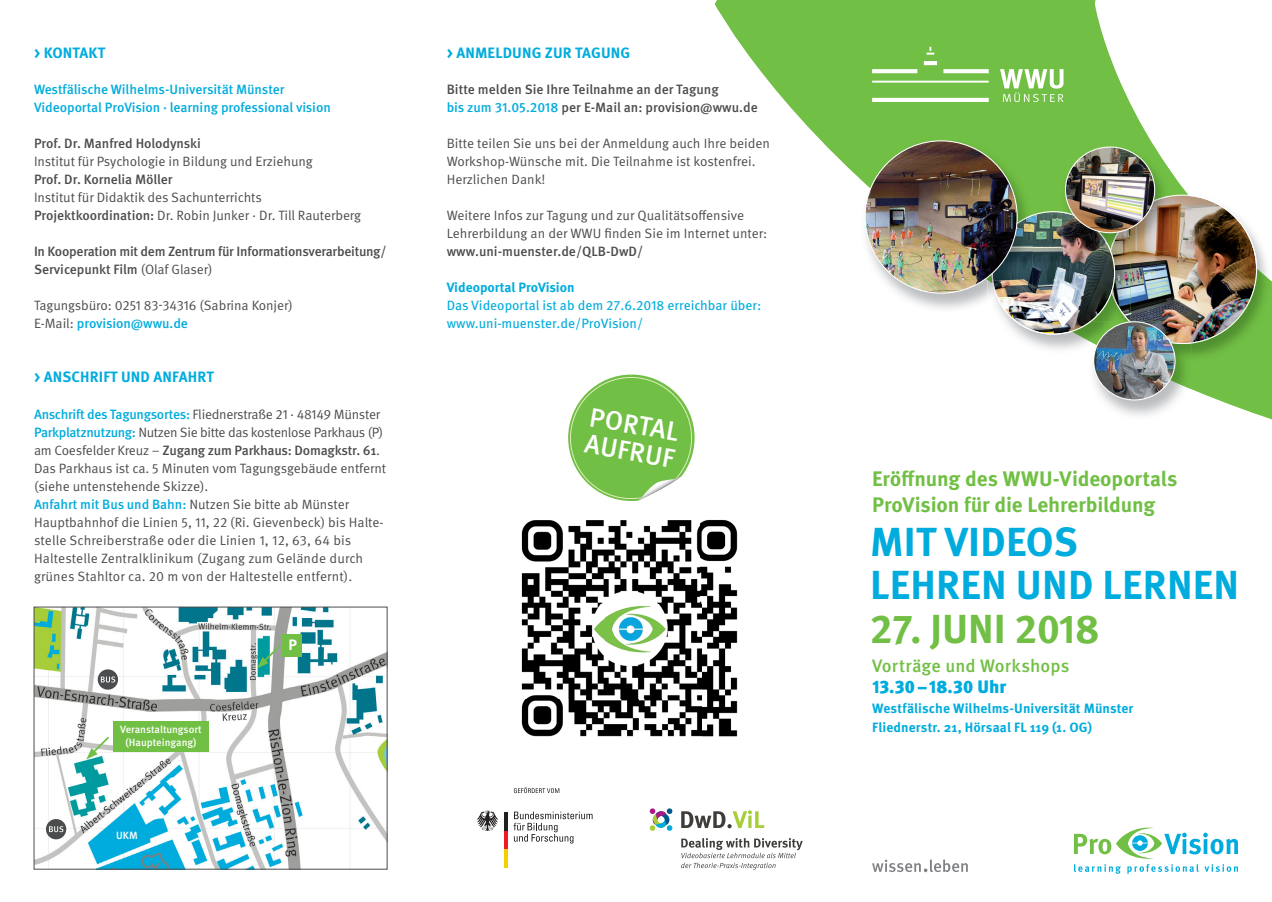
<style>
.page{position:relative;width:1272px;height:902px;background:#fff}
.page>*{position:absolute;margin:0;border:0;box-sizing:border-box;transform-origin:0 0}
.t1{font:700 40.5px/43.5px "Meta OT";letter-spacing:.005em;color:#00acdd}
.t2{font:700 40.5px "Meta OT";letter-spacing:-.01em;color:#71bf44}
.t3{font:500 26.85px/26.8px "Meta OT";color:#fff}
.t4{font:700 21px/25.5px "Meta OT";letter-spacing:-.005em;color:#71bf44}
.t5{font:500 18px "Meta OT";letter-spacing:.005em;color:#71bf44}
.t6{font:900 18px "Meta OT";letter-spacing:.005em;color:#00acdd}
.t7{font:700 15px "Meta OT";letter-spacing:.01em;color:#00acdd}
.t8{font:700 15px "Meta OT";color:#fff}
.t9{font:13.5px/18px "Meta OT";letter-spacing:-.005em;color:#4b4c4d}
.t10{font:500 13.5px/18px "Meta OT";letter-spacing:-.005em;color:#4b4c4d}
.t11{font:700 13.5px/19.5px "Meta OT";letter-spacing:.005em;color:#00acdd}
.t12{font:500 13.5px/18px "Meta OT";letter-spacing:-.005em;color:#00acdd}
.t13{font:13.5px/18px "Meta OT";color:#00acdd}
.t14{font:500 10.5px/12.6px "Meta OT";color:#fff;text-align:center}
.s1{font-weight:500}
.s2{font-weight:400}
.s3{font-weight:500;color:#00acdd}
.s4{color:#00acdd}
</style>
<div class="page">
<svg style="left:714px;top:0;width:557px;height:419px"></svg>
<svg style="left:1074px;top:864px;width:163px;height:9px"></svg>
<svg style="left:1074px;top:827px;width:163px;height:31px"></svg>
<svg style="left:568px;top:374px;width:126px;height:127px"></svg>
<svg style="left:681px;top:810px;width:83px;height:18px"></svg>
<svg style="left:681px;top:838px;width:121px;height:31px"></svg>
<svg style="left:649px;top:808px;width:23px;height:23px"></svg>
<img style="left:1191px;top:283px;width:80px;height:79px">
<img style="left:1256px;top:194px;width:15px;height:89px">
<img style="left:1061px;top:146px;width:108px;height:48px">
<img style="left:1152px;top:146px;width:17px;height:25px">
<img style="left:1065px;top:147px;width:89px;height:47px">
<img style="left:1088px;top:354px;width:103px;height:65px">
<img style="left:1174px;top:362px;width:17px;height:27px">
<img style="left:1175px;top:354px;width:16px;height:8px">
<img style="left:1093px;top:354px;width:81px;height:46px">
<img style="left:860px;top:280px;width:127px;height:33px">
<img style="left:860px;top:140px;width:172px;height:54px">
<img style="left:860px;top:177px;width:5px;height:103px">
<img style="left:987px;top:194px;width:269px;height:160px">
<img style="left:991px;top:214px;width:41px;height:99px">
<img style="left:865px;top:141px;width:151px;height:152px">
<img style="left:36px;top:608px;width:349px;height:259px">
<img style="left:521px;top:520px;width:217px;height:217px">
<div style="left:113px;top:721px;width:95px;height:30px;background:#71bf44"></div>
<div style="left:283px;top:633px;width:19px;height:23px;background:#71bf44"></div>
<svg style="left:513px;top:811px;width:79px;height:32px"></svg>
<hr style="left:504px;top:848px;width:3px;height:19px;background:#f4cf02">
<hr style="left:504px;top:830px;width:3px;height:18px;background:#ee1d23">
<hr style="left:504px;top:811px;width:3px;height:19px;background:#231f20">
<svg style="left:476px;top:810px;width:22px;height:21px"></svg>
<svg style="left:514px;top:787px;width:45px;height:6px"></svg>
<svg style="left:86px;top:734px;width:25px;height:25px"></svg>
<svg style="left:257px;top:643px;width:25px;height:25px"></svg>
<div style="left:98px;top:669px;width:20px;height:20px;background:#4b4c4d;border-radius:50%"></div>
<svg style="left:101px;top:676px;width:14px;height:6px"></svg>
<div style="left:46px;top:819px;width:20px;height:20px;background:#4b4c4d;border-radius:50%"></div>
<svg style="left:49px;top:826px;width:14px;height:6px"></svg>
<svg style="left:872px;top:859px;width:95px;height:13px"></svg>
<svg style="left:872px;top:47px;width:191px;height:55px;background:#8bca66"></svg>
<p class="t7" style="left:34px;top:44px;width:73px">&gt; KONTAKT</p>
<p class="t12" style="left:34px;top:81px;width:298px">Westfälische Wilhelms-Universität Münster<br>Videoportal ProVision · learning professional vision</p>
<p class="t10" style="left:34px;top:135px;width:168px">Prof. Dr. Manfred Holodynski</p>
<p class="t9" style="left:34px;top:153px;width:280px">Institut für Psychologie in Bildung und Erziehung</p>
<p class="t10" style="left:34px;top:171px;width:140px">Prof. Dr. Kornelia Möller</p>
<p class="t9" style="left:34px;top:189px;width:328px">Institut für Didaktik des Sachunterrichts<br><span class="s1">Projektkoordination:</span> Dr. Robin Junker · Dr. Till Rauterberg</p>
<p class="t10" style="left:34px;top:243px;width:354px">In Kooperation mit dem Zentrum für Informationsverarbeitung/<br>Servicepunkt Film <span class="s2">(Olaf Glaser)</span></p>
<p class="t9" style="left:34px;top:297px;width:260px">Tagungsbüro: 0251 83-34316 (Sabrina Konjer)<br>E-Mail: <span class="s3">provision@wwu.de</span></p>
<p class="t7" style="left:34px;top:368px;width:181px">&gt; ANSCHRIFT UND ANFAHRT</p>
<p class="t9" style="left:34px;top:405px;width:354px"><span class="s3">Anschrift des Tagungsortes:</span> Fliednerstraße 21 · 48149 Münster <span class="s3">Parkplatznutzung:</span> Nutzen Sie bitte das kostenlose Parkhaus (P) am Coesfelder Kreuz – <span class="s1">Zugang zum Parkhaus: Domagkstr. 61</span>.<br>Das Parkhaus ist ca. 5 Minuten vom Tagungsgebäude entfernt (siehe untenstehende Skizze).<br><span class="s3">Anfahrt mit Bus und Bahn:</span> Nutzen Sie bitte ab Münster Hauptbahnhof die Linien 5, 11, 22 (Ri. Gievenbeck) bis Halte&shy;stelle Schreiberstraße oder die Linien 1, 12, 63, 64 bis Haltestelle Zentralklinikum (Zugang zum Gelände durch grünes Stahltor ca. 20 m von der Haltestelle entfernt).</p>
<p class="t14" style="left:120px;top:723px;width:83px">Veranstaltungsort (Haupteingang)</p>
<p class="t14" style="left:116px;top:829px;width:23px">UKM</p>
<p class="t8" style="left:288px;top:635px;width:10px">P</p>
<p class="t7" style="left:446px;top:44px;width:185px">&gt; ANMELDUNG ZUR TAGUNG</p>
<p class="t10" style="left:446px;top:81px;width:312px">Bitte melden Sie Ihre Teilnahme an der Tagung<br><span class="s4">bis zum 31.05.2018</span> per E-Mail an: provision@wwu.de</p>
<p class="t9" style="left:446px;top:135px;width:325px">Bitte teilen Sie uns bei der Anmeldung auch Ihre beiden<br>Workshop-Wünsche mit. Die Teilnahme ist kostenfrei.<br>Herzlichen Dank!</p>
<p class="t9" style="left:446px;top:207px;width:322px">Weitere Infos zur Tagung und zur Qualitätsoffensive<br>Lehrerbildung an der WWU finden Sie im Internet unter:</p>
<p class="t10" style="left:446px;top:243px;width:198px">www.uni-muenster.de/QLB-DwD/</p>
<p class="t11" style="left:446px;top:278px;width:129px">Videoportal ProVision</p>
<p class="t13" style="left:446px;top:297px;width:316px">Das Videoportal ist ab dem 27.6.2018 erreichbar über: www.uni-muenster.de/ProVision/</p>
<h2 class="t3" style="left:592px;top:403px;width:92px;rotate:10deg">PORTAL<br>AUFRUF</h2>
<h3 class="t4" style="left:872px;top:466px;width:307px">Eröffnung des WWU-Videoportals<br>ProVision für die Lehrerbildung</h3>
<h1 class="t1" style="left:870px;top:520px;width:370px">MIT VIDEOS<br>LEHREN UND LERNEN</h1>
<h1 class="t2" style="left:870px;top:603px;width:231px">27. JUNI 2018</h1>
<h3 class="t5" style="left:872px;top:654px;width:199px">Vorträge und Workshops</h3>
<h3 class="t6" style="left:872px;top:675px;width:136px">13.30–18.30 Uhr</h3>
<p class="t11" style="left:872px;top:698px;width:263px">Westfälische Wilhelms-Universität Münster<br>Fliednerstr. 21, Hörsaal FL 119 (1. OG)</p>
</div>
